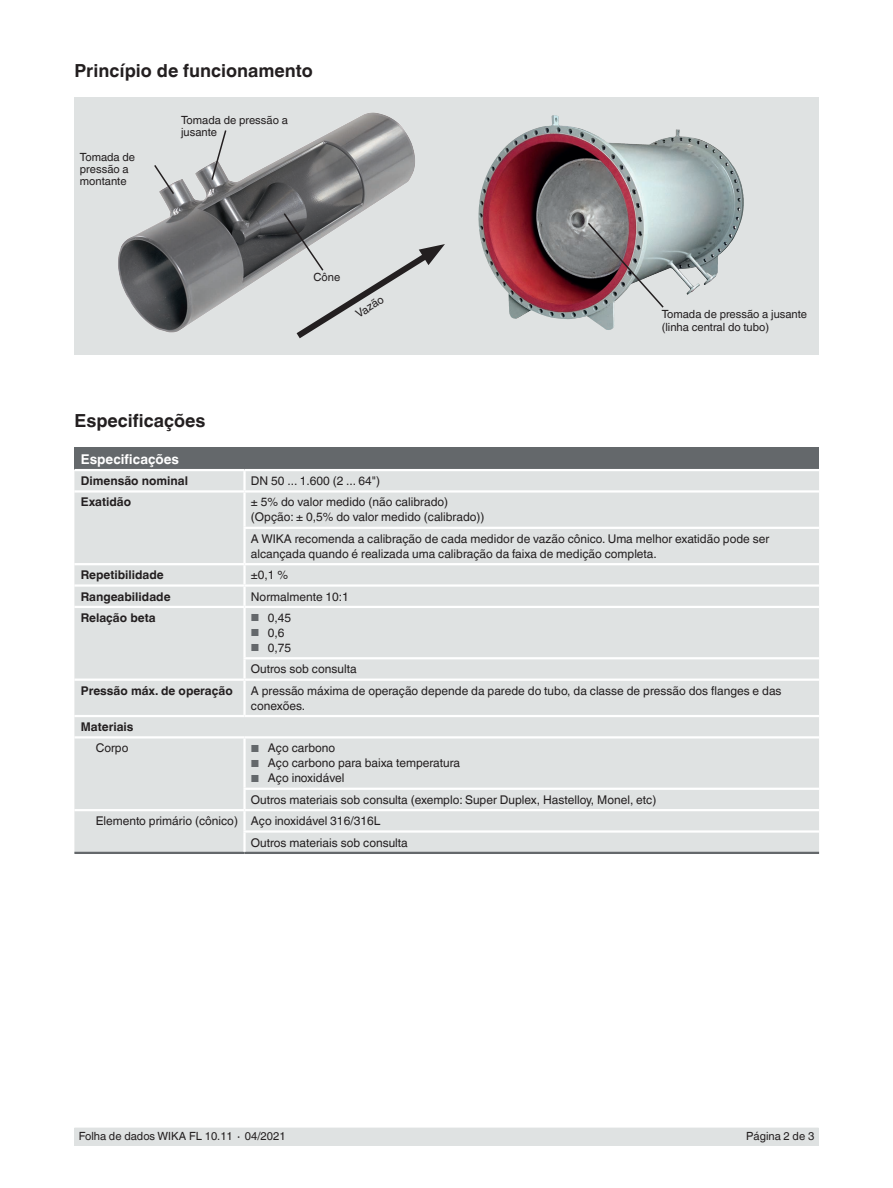
<style>
.page{position:relative;width:893px;height:1188px;background:#fff}
.page>*{position:absolute;margin:0;border:0;box-sizing:border-box;transform-origin:0 0}
.t1{font:700 18px "Helvetica World";color:#231f20}
.t2{font:700 13.5px "Helvetica World";color:#fff}
.t3{font:12px/15px "Helvetica World";color:#231f20}
.t4{font:700 12px "Helvetica World";color:#231f20}
.t5{font:11.25px/12.3px "Helvetica World";color:#231f20}
.s1{font-size:10.2px;color:#64686b}
</style>
<div class="page">
<div style="left:74px;top:1128px;width:745px;height:17px;background:#dfe2e2"></div>
<div style="left:74px;top:448px;width:745px;height:22px;background:#64686b"></div>
<div style="left:74px;top:471px;width:745px;height:381px;background:#dfe2e2"></div>
<hr style="left:74px;top:852px;width:170px;height:2px;background:#64686b">
<hr style="left:244px;top:852px;width:575px;height:2px;background:#64686b">
<hr style="left:74px;top:469px;width:170px;height:2px;background:#fff">
<hr style="left:244px;top:469px;width:575px;height:2px;background:#fff">
<hr style="left:243px;top:471px;width:3px;height:19px;background:#fff">
<hr style="left:74px;top:490px;width:170px;height:3px;background:#fff">
<hr style="left:244px;top:490px;width:575px;height:3px;background:#fff">
<hr style="left:243px;top:493px;width:3px;height:34px;background:#fff">
<hr style="left:243px;top:527px;width:576px;height:2px;background:#fff">
<hr style="left:243px;top:529px;width:3px;height:34px;background:#fff">
<hr style="left:74px;top:563px;width:170px;height:2px;background:#fff">
<hr style="left:244px;top:563px;width:575px;height:2px;background:#fff">
<hr style="left:243px;top:565px;width:3px;height:19px;background:#fff">
<hr style="left:74px;top:584px;width:170px;height:3px;background:#fff">
<hr style="left:244px;top:584px;width:575px;height:3px;background:#fff">
<hr style="left:243px;top:587px;width:3px;height:19px;background:#fff">
<hr style="left:74px;top:606px;width:170px;height:2px;background:#fff">
<hr style="left:244px;top:606px;width:575px;height:2px;background:#fff">
<hr style="left:243px;top:608px;width:3px;height:49px;background:#fff">
<hr style="left:243px;top:657px;width:576px;height:2px;background:#fff">
<hr style="left:243px;top:659px;width:3px;height:20px;background:#fff">
<hr style="left:74px;top:679px;width:170px;height:2px;background:#fff">
<hr style="left:244px;top:679px;width:575px;height:2px;background:#fff">
<hr style="left:243px;top:681px;width:3px;height:34px;background:#fff">
<hr style="left:74px;top:715px;width:170px;height:2px;background:#fff">
<hr style="left:244px;top:715px;width:575px;height:2px;background:#fff">
<hr style="left:74px;top:736px;width:170px;height:3px;background:#fff">
<hr style="left:244px;top:736px;width:575px;height:3px;background:#fff">
<hr style="left:243px;top:739px;width:3px;height:49px;background:#fff">
<hr style="left:243px;top:788px;width:576px;height:2px;background:#fff">
<hr style="left:243px;top:790px;width:3px;height:19px;background:#fff">
<hr style="left:74px;top:809px;width:170px;height:2px;background:#fff">
<hr style="left:244px;top:809px;width:575px;height:2px;background:#fff">
<hr style="left:243px;top:811px;width:3px;height:19px;background:#fff">
<hr style="left:243px;top:830px;width:576px;height:3px;background:#fff">
<hr style="left:243px;top:833px;width:3px;height:19px;background:#fff">
<svg style="left:74px;top:97px;width:745px;height:258px;background:#c5c0c1"></svg>
<img style="left:113px;top:107px;width:306px;height:232px">
<svg style="left:153px;top:163px;width:23px;height:33px"></svg>
<svg style="left:210px;top:129px;width:18px;height:53px"></svg>
<svg style="left:282px;top:212px;width:163px;height:132px;background:#c9cbcb"></svg>
<img style="left:501px;top:116px;width:51px;height:36px">
<svg style="left:586px;top:221px;width:79px;height:88px;background:#989093"></svg>
<h1 class="t1" style="left:74px;top:60px;width:240px">Princípio de funcionamento</h1>
<p class="t5" style="left:80px;top:151px;width:57px">Tomada de pressão a montante</p>
<p class="t5" style="left:181px;top:114px;width:108px">Tomada de pressão a jusante</p>
<p class="t5" style="left:313px;top:271px;width:28px">Cône</p>
<p class="t5" style="left:353px;top:310px;width:32px;rotate:-32deg">Vazão</p>
<p class="t5" style="left:662px;top:308px;width:147px">Tomada de pressão a jusante (linha central do tubo)</p>
<h1 class="t1" style="left:74px;top:410px;width:133px">Especificações</h1>
<p class="t2" style="left:81px;top:451px;width:100px">Especificações</p>
<p class="t4" style="left:81px;top:474px;width:109px">Dimensão nominal</p>
<p class="t3" style="left:251px;top:473px;width:131px">DN 50 ... 1.600 (2 ... 64")</p>
<p class="t4" style="left:81px;top:495px;width:52px">Exatidão</p>
<p class="t3" style="left:251px;top:495px;width:235px">± 5% do valor medido (não calibrado) (Opção: ± 0,5% do valor medido (calibrado))</p>
<p class="t3" style="left:251px;top:531px;width:520px">A WIKA recomenda a calibração de cada medidor de vazão cônico. Uma melhor exatidão pode ser alcançada quando é realizada uma calibração da faixa de medição completa.</p>
<p class="t4" style="left:81px;top:568px;width:84px">Repetibilidade</p>
<p class="t3" style="left:251px;top:568px;width:39px">±0,1 %</p>
<p class="t4" style="left:81px;top:589px;width:91px">Rangeabilidade</p>
<p class="t3" style="left:251px;top:589px;width:100px">Normalmente 10:1</p>
<p class="t4" style="left:81px;top:611px;width:76px">Relação beta</p>
<p class="t3" style="left:251px;top:610px;width:42px"><span class="s1">■</span> 0,45</p>
<p class="t3" style="left:251px;top:625px;width:35px"><span class="s1">■</span> 0,6</p>
<p class="t3" style="left:251px;top:637px;width:107px;line-height:21.3px"><span class="s1">■</span> 0,75<br>Outros sob consulta</p>
<p class="t4" style="left:81px;top:684px;width:153px">Pressão máx. de operação</p>
<p class="t3" style="left:251px;top:683px;width:532px">A pressão máxima de operação depende da parede do tubo, da classe de pressão dos flanges e das conexões.</p>
<p class="t4" style="left:81px;top:720px;width:54px">Materiais</p>
<p class="t3" style="left:96px;top:741px;width:34px">Corpo</p>
<p class="t3" style="left:251px;top:741px;width:86px"><span class="s1">■</span> Aço carbono</p>
<p class="t3" style="left:251px;top:756px;width:211px"><span class="s1">■</span> Aço carbono para baixa temperatura</p>
<p class="t3" style="left:251px;top:771px;width:95px"><span class="s1">■</span> Aço inoxidável</p>
<p class="t3" style="left:251px;top:792px;width:407px">Outros materiais sob consulta (exemplo: Super Duplex, Hastelloy, Monel, etc)</p>
<p class="t3" style="left:96px;top:814px;width:286px">Elemento primário (cônico) Aço inoxidável 316/316L</p>
<p class="t3" style="left:251px;top:835px;width:158px">Outros materiais sob consulta</p>
<p class="t5" style="left:79px;top:1130px;width:208px">Folha de dados WIKA FL 10.11 ∙ 04/2021</p>
<p class="t5" style="left:746px;top:1130px;width:69px">Página 2 de 3</p>
</div>
